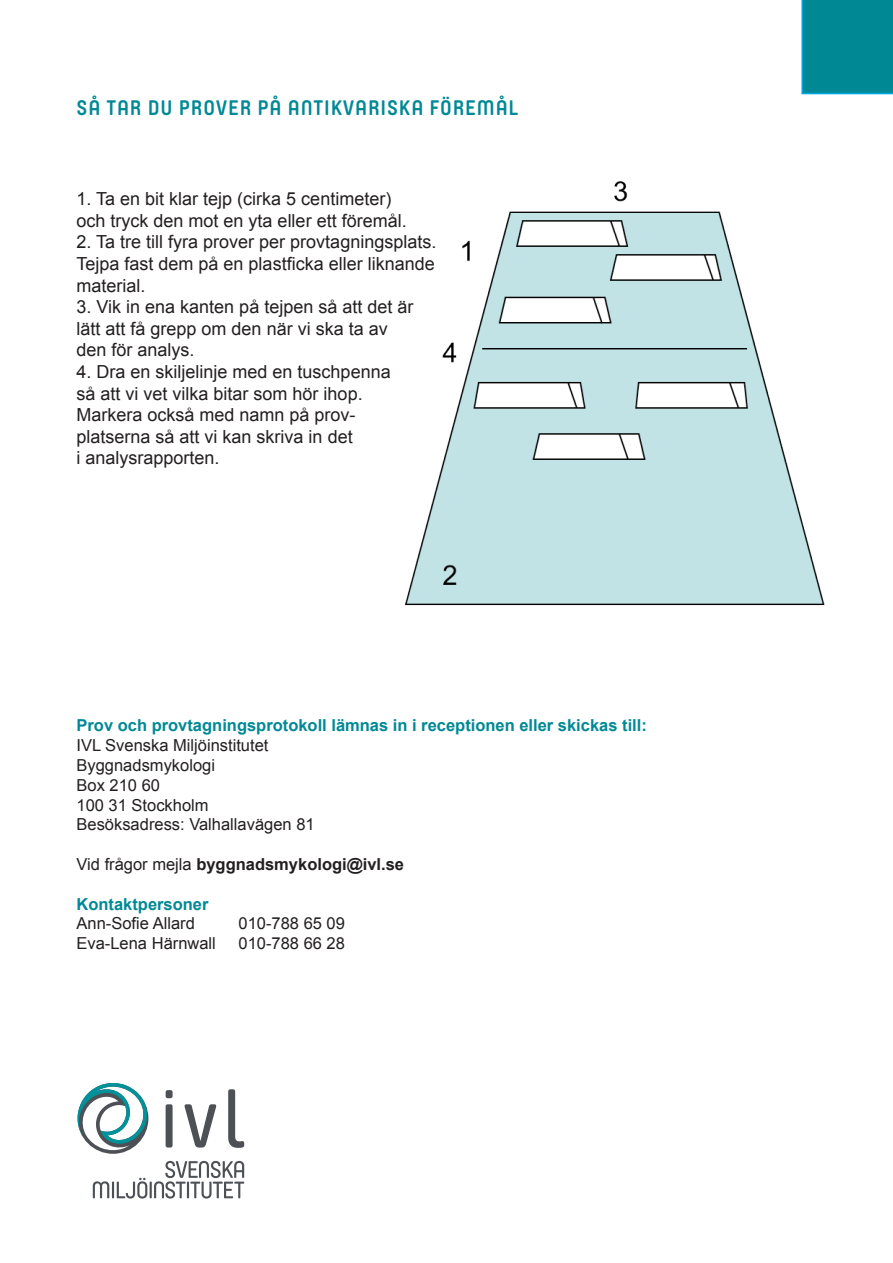
<style>
.page{position:relative;width:893px;height:1263px;background:#fff}
.page>*{position:absolute;margin:0;border:0;box-sizing:border-box;transform-origin:0 0}
.Rapport_Huvud{font:700 21px "Yummo";letter-spacing:.04em;color:#008995}
.Info_Omslag{font:18px/21.6px "Arial";color:#231f20}
.Info_Omslag-2{font:16.5px "Arial";color:#231f20}
.Info_Omslag-3{font:700 16.5px "Arial";color:#008995}
.Info_Omslag-4{font:700 16.5px "Arial";color:#231f20}
.s1{font-weight:400}
</style>
<div class="page">
<div style="left:801px;top:0;width:92px;height:94px;background:#008995"></div>
<img style="left:406px;top:181px;width:419px;height:425px">
<svg style="left:166px;top:1090px;width:7px;height:57px"></svg>
<svg style="left:184px;top:1104px;width:32px;height:43px"></svg>
<svg style="left:228px;top:1089px;width:16px;height:59px"></svg>
<svg style="left:78px;top:1083px;width:70px;height:71px"></svg>
<svg style="left:93px;top:1161px;width:151px;height:37px"></svg>
<p class="Rapport_Huvud" style="left:77px;top:88px;width:443px">SÅ TAR DU PROVER PÅ ANTIKVARISKA FÖREMÅL</p>
<p class="Info_Omslag" style="left:77px;top:188px;width:332px">1. Ta en bit klar tejp (cirka 5 centimeter) och tryck den mot en yta eller ett föremål.</p>
<p class="Info_Omslag" style="left:77px;top:231px;width:361px;text-align:justify">2. Ta tre till fyra prover per provtagningsplats.<br>Tejpa fast dem på en plastficka eller liknande material.</p>
<p class="Info_Omslag" style="left:77px;top:296px;width:338px">3. Vik in ena kanten på tejpen så att det är lätt att få grepp om den när vi ska ta av den för analys.</p>
<p class="Info_Omslag" style="left:77px;top:361px;width:316px">4. Dra en skiljelinje med en tuschpenna så att vi vet vilka bitar som hör ihop.<br>Markera också med namn på prov&shy;platserna så att vi kan skriva in det<br>i analysrapporten.</p>
<p class="Info_Omslag-3" style="left:77px;top:715px;width:572px">Prov och provtagningsprotokoll lämnas in i receptionen eller skickas till:</p>
<p class="Info_Omslag-2" style="left:77px;top:735px;width:193px">IVL Svenska Miljöinstitutet</p>
<p class="Info_Omslag-2" style="left:77px;top:754px;width:140px">Byggnadsmykologi</p>
<p class="Info_Omslag-2" style="left:77px;top:774px;width:85px">Box 210 60</p>
<p class="Info_Omslag-2" style="left:77px;top:794px;width:134px">100 31 Stockholm</p>
<p class="Info_Omslag-2" style="left:77px;top:814px;width:240px">Besöksadress: Valhallavägen 81</p>
<p class="Info_Omslag-4" style="left:77px;top:853px;width:329px"><span class="s1">Vid frågor mejla</span> byggnadsmykologi@ivl.se</p>
<p class="Info_Omslag-3" style="left:77px;top:893px;width:134px">Kontaktpersoner</p>
<p class="Info_Omslag-2" style="left:77px;top:913px;width:120px">Ann-Sofie Allard</p>
<p class="Info_Omslag-2" style="left:239px;top:913px;width:108px">010-788 65 09</p>
<p class="Info_Omslag-2" style="left:77px;top:933px;width:141px">Eva-Lena Härnwall</p>
<p class="Info_Omslag-2" style="left:239px;top:933px;width:108px">010-788 66 28</p>
</div>
